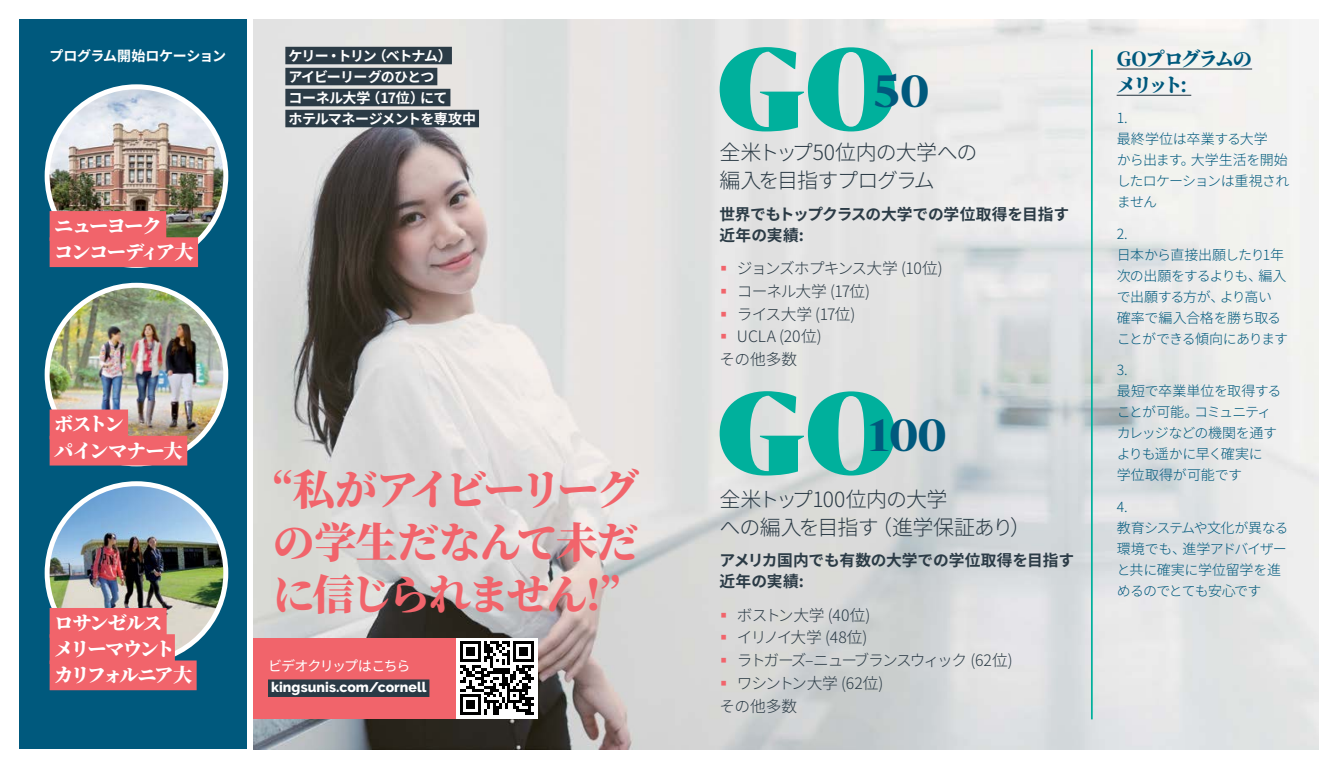
<style>
.page{position:relative;width:1340px;height:769px;background:#fff}
.page>*{position:absolute;margin:0;border:0;box-sizing:border-box;transform-origin:0 0}
.t1{font:900 110.95px "Bw Darius";color:#00b09c}
.t2{font:700 42.7px "Bw Darius";color:#00597d}
.t3{font:900 42px/52.5px "Noto Serif CJ Kjp";letter-spacing:-.065em;color:#f1646b;text-align:justify}
.t4{font:300 21px/28px "Noto Sans CJ Kjp";letter-spacing:-.045em;color:#2b3b46}
.t5{font:900 19.25px/26.2px "Noto Serif CJ Kjp";letter-spacing:-.125em;color:#fff}
.t6{font:900 19.25px/26.2px "Noto Serif CJ Kjp";letter-spacing:-.08em;color:#fff}
.t7{font:900 19.25px/26.2px "Noto Serif CJ Kjp";letter-spacing:-.105em;color:#00597d}
.t8{font:900 19.25px/26.2px "Noto Serif CJ Kjp";letter-spacing:-.06em;color:#fff}
.t9{font:700 15.75px/21px "Noto Sans CJ Kjp";letter-spacing:-.015em;color:#2b3b46}
.t10{font:300 15.75px "Noto Sans CJ Kjp";letter-spacing:-.06em;color:#2b3b46}
.t11{font:300 15.75px "Noto Sans CJ Kjp";letter-spacing:-.115em;color:#2b3b46}
.t12{font:300 15.75px "Noto Sans CJ Kjp";letter-spacing:-.04em;color:#2b3b46}
.t13{font:300 15.75px "Noto Sans CJ Kjp";letter-spacing:-.01em;color:#2b3b46}
.t14{font:300 15.75px "Noto Sans CJ Kjp";letter-spacing:-.12em;color:#2b3b46}
.t15{font:300 14px/21px "Noto Sans CJ Kjp";letter-spacing:-.04em;color:#00597d}
.t16{font:700 14px/21px "Noto Sans CJ Kjp";letter-spacing:-.05em;color:#fff}
.t17{font:800 14px "Raleway";letter-spacing:.005em;color:#fff}
.t18{font:700 14px "Noto Sans CJ Kjp";letter-spacing:-.02em;color:#fff}
.t19{font:14px "Noto Sans CJ Kjp";letter-spacing:-.085em;color:#fff}
</style>
<div class="page">
<img style="left:253px;top:20px;width:1065px;height:729px">
<div style="left:20px;top:20px;width:227px;height:729px;background:#00597d"></div>
<svg style="left:45px;top:283px;width:183px;height:183px;background:#f8f8f6"></svg>
<svg style="left:45px;top:481px;width:183px;height:184px;background:#f4f7f8"></svg>
<div style="left:45px;top:84px;width:183px;height:184px;background:#fff;border-radius:50%"></div>
<hr style="left:1116px;top:68px;width:136px;height:2px;background:#2b3b46">
<hr style="left:1116px;top:95px;width:75px;height:1px;background:#2b3b46">
<img style="left:50px;top:89px;width:173px;height:174px;border-radius:87px">
<img style="left:50px;top:288px;width:173px;height:173px;border-radius:87px">
<img style="left:50px;top:486px;width:173px;height:174px;border-radius:87px">
<div style="left:50px;top:211px;width:116px;height:30px;background:#f1646b"></div>
<div style="left:50px;top:237px;width:148px;height:30px;background:#f1646b"></div>
<div style="left:50px;top:409px;width:78px;height:30px;background:#f1646b"></div>
<div style="left:50px;top:436px;width:137px;height:29px;background:#f1646b"></div>
<div style="left:50px;top:608px;width:117px;height:30px;background:#f1646b"></div>
<div style="left:50px;top:634px;width:125px;height:30px;background:#f1646b"></div>
<div style="left:50px;top:660px;width:147px;height:30px;background:#f1646b"></div>
<hr style="left:1090px;top:50px;width:2px;height:669px;background:#00b09c">
<div style="left:253px;top:638px;width:203px;height:81px;background:#f1646b"></div>
<div style="left:268px;top:679px;width:161px;height:18px;background:#2b3b46"></div>
<div style="left:456px;top:638px;width:82px;height:81px;background:#fff"></div>
<svg style="left:460px;top:641px;width:74px;height:74px"></svg>
<div style="left:285px;top:47px;width:167px;height:17px;background:#2b3b46"></div>
<div style="left:285px;top:68px;width:152px;height:17px;background:#2b3b46"></div>
<div style="left:285px;top:89px;width:165px;height:17px;background:#2b3b46"></div>
<div style="left:285px;top:110px;width:194px;height:17px;background:#2b3b46"></div>
<svg style="left:721px;top:266px;width:5px;height:5px"></svg>
<svg style="left:721px;top:289px;width:5px;height:4px"></svg>
<svg style="left:721px;top:311px;width:5px;height:5px"></svg>
<svg style="left:721px;top:334px;width:5px;height:5px"></svg>
<svg style="left:721px;top:612px;width:5px;height:5px"></svg>
<svg style="left:721px;top:635px;width:5px;height:5px"></svg>
<svg style="left:721px;top:658px;width:5px;height:5px"></svg>
<svg style="left:721px;top:681px;width:5px;height:4px"></svg>
<h1 class="t1" style="left:716px;top:12px;width:183px">GO</h1>
<p class="t18" style="left:50px;top:48px;width:178px">プログラム開始ロケーション</p>
<h3 class="t7" style="left:1116px;top:46px;width:137px">GOプログラムのメリット:</h3>
<p class="t15" style="left:1116px;top:108px;width:174px">1.<br>最終学位は卒業する大学<br>から出ます。大学生活を開始したロケーションは重視されません</p>
<p class="t15" style="left:1116px;top:223px;width:173px">2.<br>日本から直接出願したり1年次の出願をするよりも、編入で出願する方が、より高い確率で編入合格を勝ち取ることができる傾向にあります</p>
<p class="t15" style="left:1116px;top:360px;width:166px">3.<br>最短で卒業単位を取得することが可能。コミュニティカレッジなどの機関を通すよりも遥かに早く確実に<br>学位取得が可能です</p>
<p class="t15" style="left:1116px;top:496px;width:173px">4.<br>教育システムや文化が異なる環境でも、進学アドバイザーと共に確実に学位留学を進めるのでとても安心です</p>
<p class="t16" style="left:288px;top:45px;width:189px">ケリー・トリン（ベトナム）<br>アイビーリーグのひとつ<br>コーネル大学（17位）にて<br>ホテルマネージメントを専攻中</p>
<h2 class="t2" style="left:874px;top:61px;width:57px">50</h2>
<h3 class="t4" style="left:719px;top:139px;width:259px">全米トップ50位内の大学への編入を目指すプログラム</h3>
<p class="t9" style="left:719px;top:204px;width:351px">世界でもトップクラスの大学での学位取得を目指す近年の実績:</p>
<p class="t10" style="left:737px;top:259px;width:207px">ジョンズホプキンス大学 (10位)</p>
<p class="t10" style="left:737px;top:282px;width:135px">コーネル大学 (17位)</p>
<p class="t10" style="left:737px;top:305px;width:120px">ライス大学 (17位)</p>
<p class="t10" style="left:737px;top:328px;width:86px">UCLA (20位)</p>
<p class="t10" style="left:719px;top:350px;width:79px">その他多数</p>
<h3 class="t6" style="left:54px;top:213px;width:141px">ニューヨーク<br>コンコーディア大</h3>
<h1 class="t1" style="left:716px;top:356px;width:183px">GO</h1>
<h3 class="t8" style="left:54px;top:412px;width:130px">ボストン<br>パインマナー大</h3>
<h2 class="t2" style="left:869px;top:405px;width:80px">100</h2>
<h3 class="t3" style="left:273px;top:464px;width:368px">“私がアイビーリーグの学生だなんて未だに信じられません!”</h3>
<h3 class="t4" style="left:719px;top:486px;width:313px">全米トップ100位内の大学<br>への編入を目指す（進学保証あり）</h3>
<p class="t9" style="left:719px;top:550px;width:356px">アメリカ国内でも有数の大学での学位取得を目指す近年の実績:</p>
<p class="t13" style="left:737px;top:606px;width:135px">ボストン大学 (40位)</p>
<p class="t14" style="left:737px;top:629px;width:132px">イリノイ大学 (48位)</p>
<p class="t11" style="left:737px;top:651px;width:277px">ラトガーズ–ニューブランスウィック (62位)</p>
<p class="t12" style="left:737px;top:674px;width:148px">ワシントン大学 (62位)</p>
<p class="t10" style="left:719px;top:697px;width:79px">その他多数</p>
<h3 class="t5" style="left:54px;top:610px;width:140px">ロサンゼルス<br>メリーマウントカリフォルニア大</h3>
<p class="t19" style="left:268px;top:658px;width:144px">ビデオクリップはこちら</p>
<p class="t17" style="left:271px;top:679px;width:157px">kingsunis.com/cornell</p>
</div>
